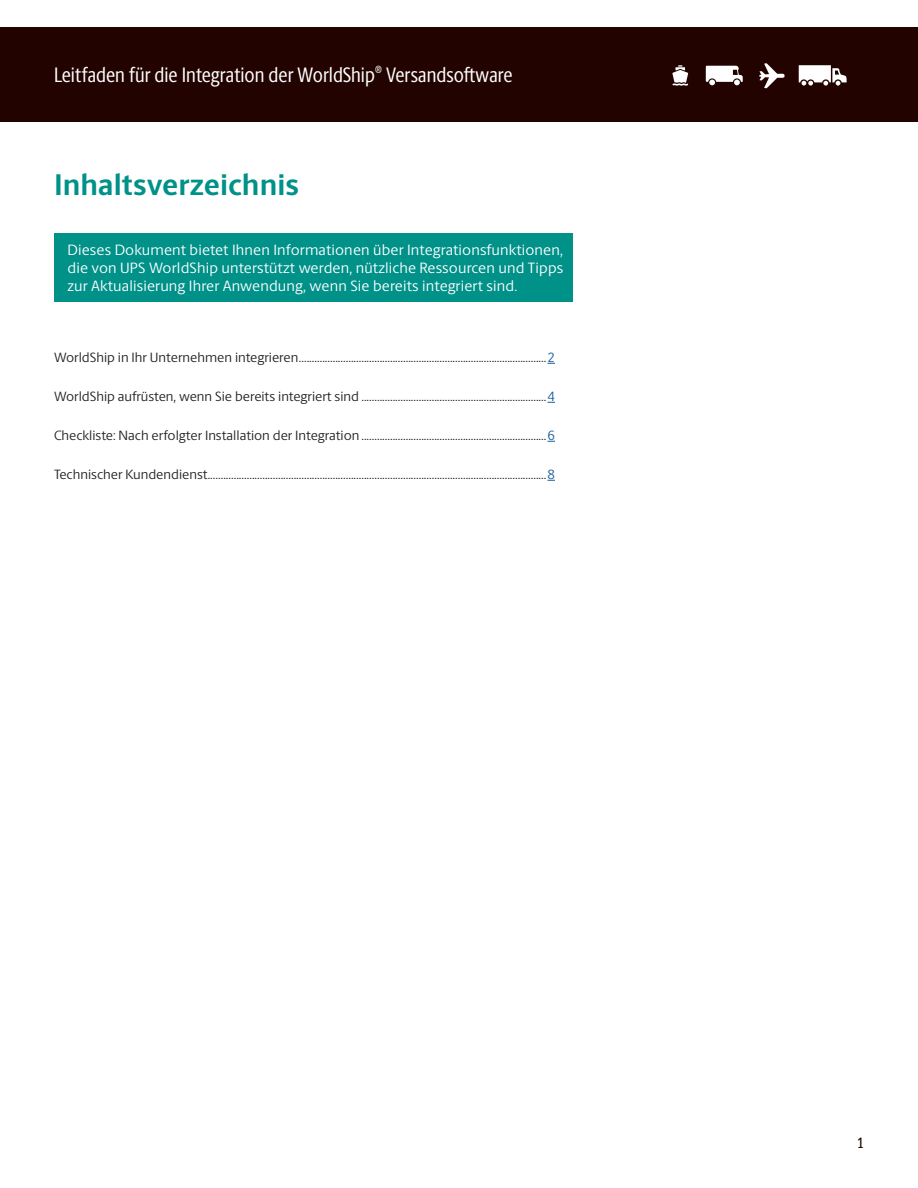
<style>
.page{position:relative;width:918px;height:1188px;background:#fff}
.page>*{position:absolute;margin:0;border:0;box-sizing:border-box;transform-origin:0 0}
.t1{font:700 30px "UPS Berlingske Sans";color:#009189}
.t2{font:21px "UPS Berlingske Sans Cn";color:#fff}
.t3{font:15px/18px "UPS Berlingske Sans";letter-spacing:.01em;color:#fff;text-align:justify}
.t4{font:500 15px "UPS Berlingske Sans Cn";color:#230300}
.t5{font:13.5px "UPS Berlingske Sans";color:#231f20}
.s1{color:#175d9e}
</style>
<div class="page">
<div style="left:0;top:27px;width:918px;height:95px;background:#230300"></div>
<svg style="left:672px;top:65px;width:16px;height:21px"></svg>
<svg style="left:706px;top:66px;width:37px;height:20px"></svg>
<svg style="left:759px;top:63px;width:26px;height:25px"></svg>
<svg style="left:799px;top:65px;width:48px;height:21px"></svg>
<div style="left:54px;top:233px;width:518px;height:68px;background:#009189"></div>
<h2 class="t2" style="left:54px;top:60px;width:460px">Leitfaden für die Integration der WorldShip<sup>®</sup> Versandsoftware</h2>
<h1 class="t1" style="left:54px;top:162px;width:247px">Inhaltsverzeichnis</h1>
<p class="t3" style="left:68px;top:240px;width:497px">Dieses Dokument bietet Ihnen Informationen über Integrationsfunktionen, die von UPS WorldShip unterstützt werden, nützliche Ressourcen und Tipps zur Aktualisierung Ihrer Anwendung, wenn Sie bereits integriert sind.</p>
<p class="t5" style="left:54px;top:348px;width:502px">WorldShip in Ihr Unternehmen integrieren...............................................................................................<span class="s1">2</span></p>
<p class="t5" style="left:54px;top:387px;width:502px">WorldShip aufrüsten, wenn Sie bereits integriert sind .......................................................................<span class="s1">4</span></p>
<p class="t5" style="left:54px;top:426px;width:502px">Checkliste: Nach erfolgter Installation der Integration .......................................................................<span class="s1">6</span></p>
<p class="t5" style="left:54px;top:465px;width:503px">Technischer Kundendienst..................................................................................................................................<span class="s1">8</span></p>
<p class="t4" style="left:857px;top:1132px;width:8px">1</p>
</div>
